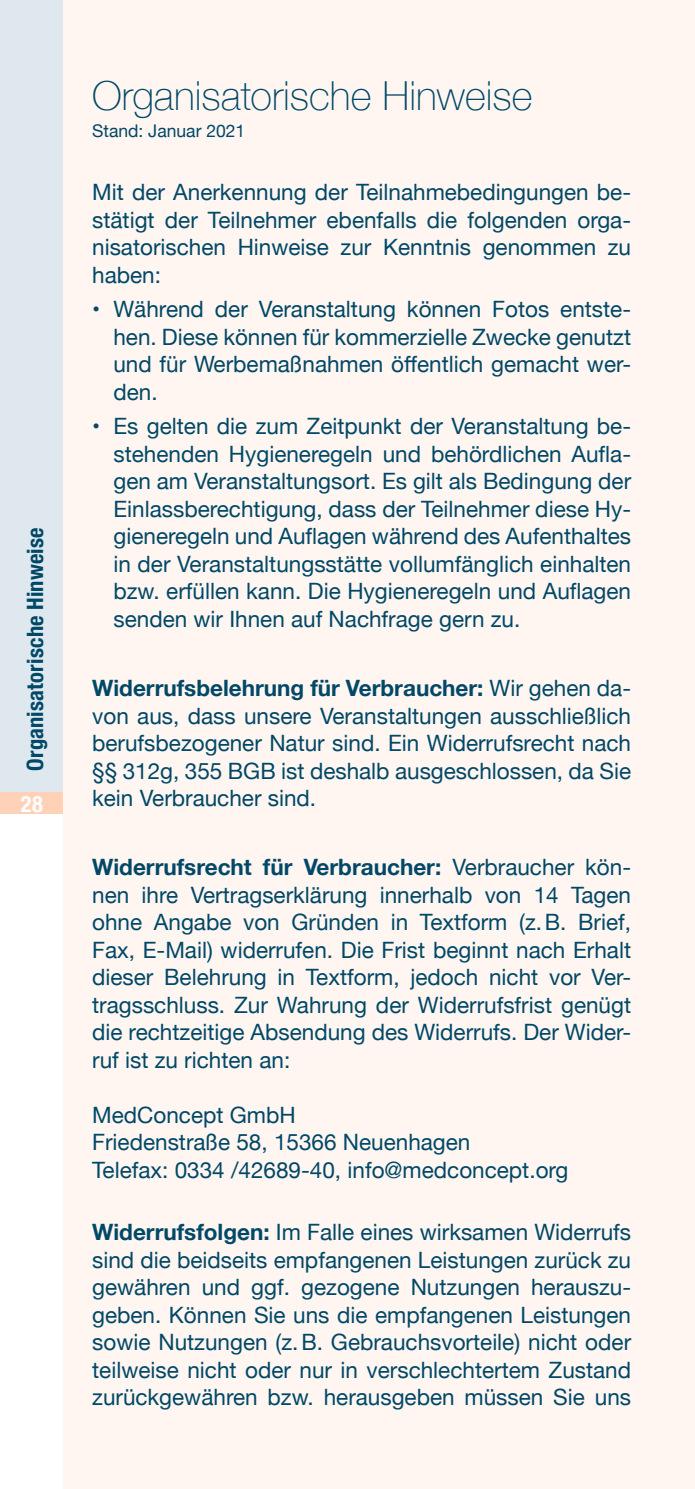
<style>
.page{position:relative;width:695px;height:1489px;background:#fff}
.page>*{position:absolute;margin:0;border:0;box-sizing:border-box;transform-origin:0 0}
.t1{font:100 40px "Helvetica Neue";color:#004867}
.t2{font:22.5px/27.5px "Helvetica Neue";color:#004867;text-align:justify}
.t3{font:700 condensed 22.5px "Helvetica Neue";letter-spacing:.01em;color:#004867}
.t4{font:700 condensed 22.5px "Helvetica Neue";color:#fff}
.t5{font:17.5px "Helvetica Neue";color:#004867}
.s1{font-weight:700}
</style>
<div class="page">
<div style="left:0;top:0;width:64px;height:805px;background:#dfe8ef"></div>
<div style="left:0;top:792px;width:64px;height:21px;background:#ffd2b8"></div>
<div style="left:64px;top:0;width:630px;height:1488px;background:#fff6f1"></div>
<p class="t3" style="left:16px;top:771px;width:245px;rotate:-90deg">Organisatorische Hinweise</p>
<p class="t4" style="left:21px;top:785px;width:24px">28</p>
<h1 class="t1" style="left:92px;top:65px;width:442px">Organisatorische Hinweise</h1>
<p class="t5" style="left:92px;top:118px;width:155px">Stand: Januar 2021</p>
<p class="t2" style="left:92px;top:180px;width:540px">Mit der Anerkennung der Teilnahmebedingungen be&shy;stätigt der Teilnehmer ebenfalls die folgenden orga&shy;nisatorischen Hinweise zur Kenntnis genommen zu haben:</p>
<p class="t2" style="left:113px;top:297px;width:519px;text-indent:-21px">• Während der Veranstaltung können Fotos entste&shy;hen. Diese können für kommerzielle Zwecke genutzt und für Werbemaßnahmen öffentlich gemacht wer&shy;den.</p>
<p class="t2" style="left:113px;top:414px;width:519px;text-indent:-21px">• Es gelten die zum Zeitpunkt der Veranstaltung be&shy;stehenden Hygieneregeln und behördlichen Aufla&shy;gen am Veranstaltungsort. Es gilt als Bedingung der Einlassberechtigung, dass der Teilnehmer diese Hy&shy;gieneregeln und Auflagen während des Aufenthaltes in der Veranstaltungsstätte vollumfänglich einhalten bzw. erfüllen kann. Die Hygieneregeln und Auflagen senden wir Ihnen auf Nachfrage gern zu.</p>
<p class="t2" style="left:92px;top:675px;width:540px"><span class="s1">Widerrufsbelehrung für Verbraucher:</span> Wir gehen da&shy;von aus, dass unsere Veranstaltungen ausschließlich berufsbezogener Natur sind. Ein Widerrufsrecht nach §§ 312g, 355 BGB ist deshalb ausgeschlossen, da Sie kein Verbraucher sind.</p>
<p class="t2" style="left:92px;top:854px;width:540px"><span class="s1">Widerrufsrecht für Verbraucher:</span> Verbraucher kön&shy;nen ihre Vertragserklärung innerhalb von 14 Tagen ohne Angabe von Gründen in Textform (z.B. Brief, Fax, E-Mail) widerrufen. Die Frist beginnt nach Erhalt dieser Belehrung in Textform, jedoch nicht vor Ver&shy;tragsschluss. Zur Wahrung der Widerrufsfrist genügt die rechtzeitige Absendung des Widerrufs. Der Wider&shy;ruf ist zu richten an:</p>
<p class="t2" style="left:92px;top:1102px;width:477px;text-align:left">MedConcept GmbH<br>Friedenstraße 58, 15366 Neuenhagen<br>Telefax: 0334 /42689-40, info@medconcept.org</p>
<p class="t2" style="left:92px;top:1219px;width:540px"><span class="s1">Widerrufsfolgen:</span> Im Falle eines wirksamen Widerrufs sind die beidseits empfangenen Leistungen zurück zu gewähren und ggf. gezogene Nutzungen herauszu&shy;geben. Können Sie uns die empfangenen Leistungen sowie Nutzungen (z.B. Gebrauchsvorteile) nicht oder teilweise nicht oder nur in verschlechtertem Zustand zurückgewähren bzw. herausgeben müssen Sie uns</p>
</div>
